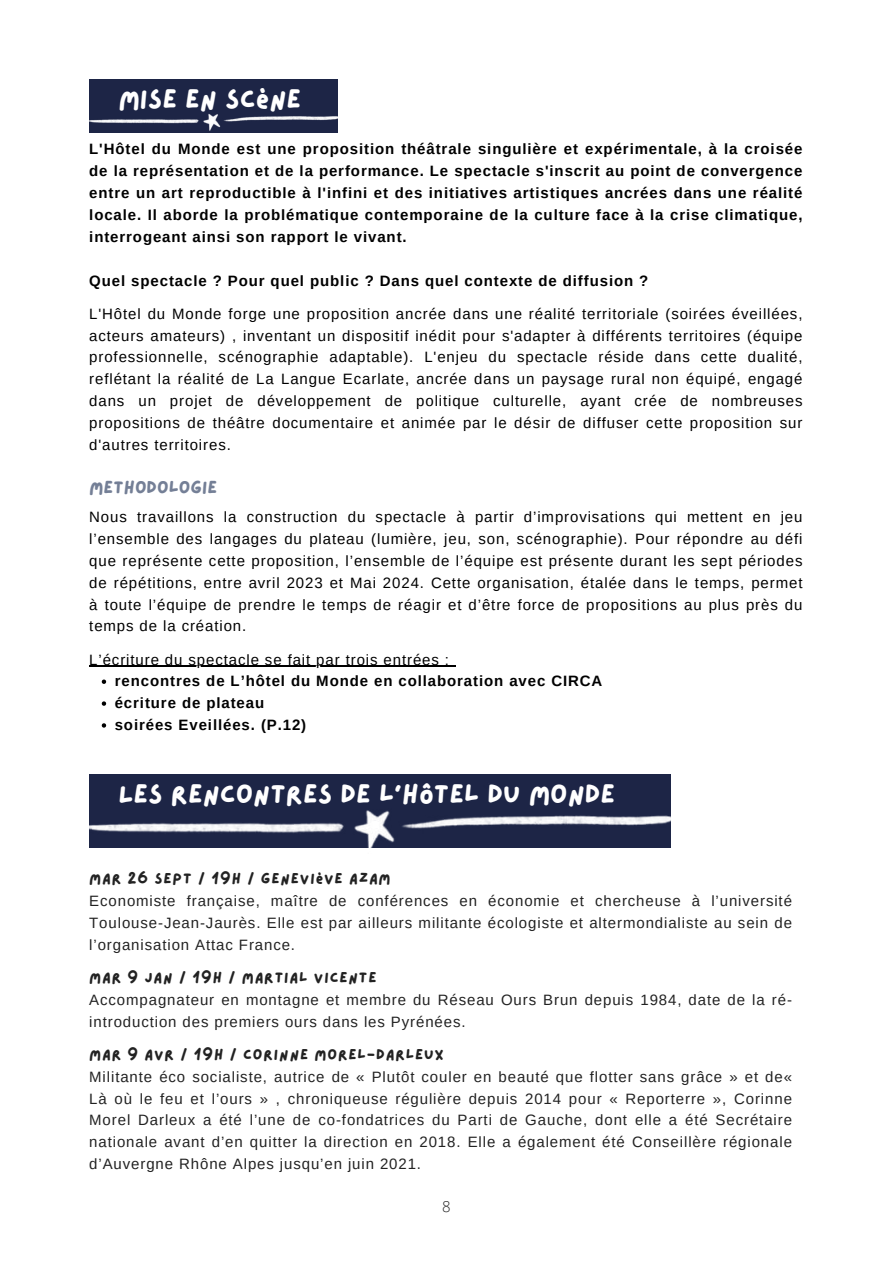
<style>
.page{position:relative;width:893px;height:1264px;background:#fff}
.page>*{position:absolute;margin:0;border:0;box-sizing:border-box;transform-origin:0 0}
.t1{font:27px "Lazydog";color:#fff}
.t2{font:18px "Lazydog";color:#747f96}
.t3{font:15px/21.9px "Arimo";letter-spacing:.06em;color:#000;text-align:justify}
.t4{font:15px/21.9px "Arimo";letter-spacing:.06em;color:#222;text-align:justify}
.t5{font:700 15px/21.9px "Arimo";letter-spacing:.06em;color:#000}
.t6{font:15px "Lazydog";letter-spacing:.06em;color:#222}
.t7{font:300 15px "Open Sans";color:#222}
</style>
<div class="page">
<svg style="left:102px;top:679px;width:4px;height:5px"></svg>
<svg style="left:102px;top:701px;width:4px;height:4px"></svg>
<svg style="left:102px;top:723px;width:4px;height:4px"></svg>
<hr style="left:89px;top:665px;width:361px;height:2px;background:#000">
<div style="left:89px;top:79px;width:249px;height:53px;background:#1d2546"></div>
<img style="left:89px;top:113px;width:249px;height:20px">
<div style="left:89px;top:773px;width:581px;height:74px;background:#1d2546"></div>
<img style="left:89px;top:810px;width:581px;height:38px">
<h1 class="t1" style="left:118px;top:86px;width:184px">MISE EN SCÈNE</h1>
<p class="t5" style="left:89px;top:138px;width:714px;text-align:justify">L'Hôtel du Monde est une proposition théâtrale singulière et expérimentale, à la croisée de la représentation et de la performance. Le spectacle s'inscrit au point de convergence entre un art reproductible à l'infini et des initiatives artistiques ancrées dans une réalité locale. Il aborde la problématique contemporaine de la culture face à la crise climatique, interrogeant ainsi son rapport le vivant.</p>
<p class="t5" style="left:89px;top:269px;width:560px">Quel spectacle ? Pour quel public ? Dans quel contexte de diffusion ?</p>
<p class="t3" style="left:89px;top:302px;width:714px">L'Hôtel du Monde forge une proposition ancrée dans une réalité territoriale (soirées éveillées, acteurs amateurs) , inventant un dispositif inédit pour s'adapter à différents territoires (équipe professionnelle, scénographie adaptable). L'enjeu du spectacle réside dans cette dualité, reflétant la réalité de La Langue Ecarlate, ancrée dans un paysage rural non équipé, engagé dans un projet de développement de politique culturelle, ayant crée de nombreuses propositions de théâtre documentaire et animée par le désir de diffuser cette proposition sur d'autres territoires.</p>
<p class="t2" style="left:89px;top:478px;width:129px">METHODOLOGIE</p>
<p class="t3" style="left:89px;top:506px;width:714px">Nous travaillons la construction du spectacle à partir d’improvisations qui mettent en jeu l’ensemble des langages du plateau (lumière, jeu, son, scénographie). Pour répondre au défi que représente cette proposition, l’ensemble de l’équipe est présente durant les sept périodes de répétitions, entre avril 2023 et Mai 2024. Cette organisation, étalée dans le temps, permet à toute l’équipe de prendre le temps de réagir et d’être force de propositions au plus près du temps de la création.</p>
<p class="t3" style="left:89px;top:648px;width:361px">L’écriture du spectacle se fait par trois entrées :</p>
<p class="t5" style="left:115px;top:670px;width:489px">rencontres de L’hôtel du Monde en collaboration avec CIRCA écriture de plateau<br>soirées Eveillées. (P.12)</p>
<h1 class="t1" style="left:118px;top:780px;width:498px">LES RENCONTRES DE L’HÔTEL DU MONDE</h1>
<p class="t6" style="left:89px;top:871px;width:303px">MAR 26 SEPT / 19H / GENEVIÈVE AZAM</p>
<p class="t4" style="left:89px;top:889px;width:704px">Economiste française, maître de conférences en économie et chercheuse à l’université Toulouse-Jean-Jaurès. Elle est par ailleurs militante écologiste et altermondialiste au sein de l’organisation Attac France.</p>
<p class="t6" style="left:89px;top:970px;width:289px">MAR 9 JAN / 19H / MARTIAL VICENTE</p>
<p class="t4" style="left:89px;top:988px;width:704px">Accompagnateur en montagne et membre du Réseau Ours Brun depuis 1984, date de la ré&shy;introduction des premiers ours dans les Pyrénées.</p>
<p class="t6" style="left:89px;top:1047px;width:356px">MAR 9 AVR / 19H / CORINNE MOREL-DARLEUX</p>
<p class="t4" style="left:89px;top:1065px;width:704px">Militante éco socialiste, autrice de « Plutôt couler en beauté que flotter sans grâce » et de« Là où le feu et l’ours » , chroniqueuse régulière depuis 2014 pour « Reporterre », Corinne Morel Darleux a été l’une de co-fondatrices du Parti de Gauche, dont elle a été Secrétaire nationale avant d’en quitter la direction en 2018. Elle a également été Conseillère régionale d’Auvergne Rhône Alpes jusqu’en juin 2021.</p>
<p class="t7" style="left:442px;top:1195px;width:10px">8</p>
</div>
